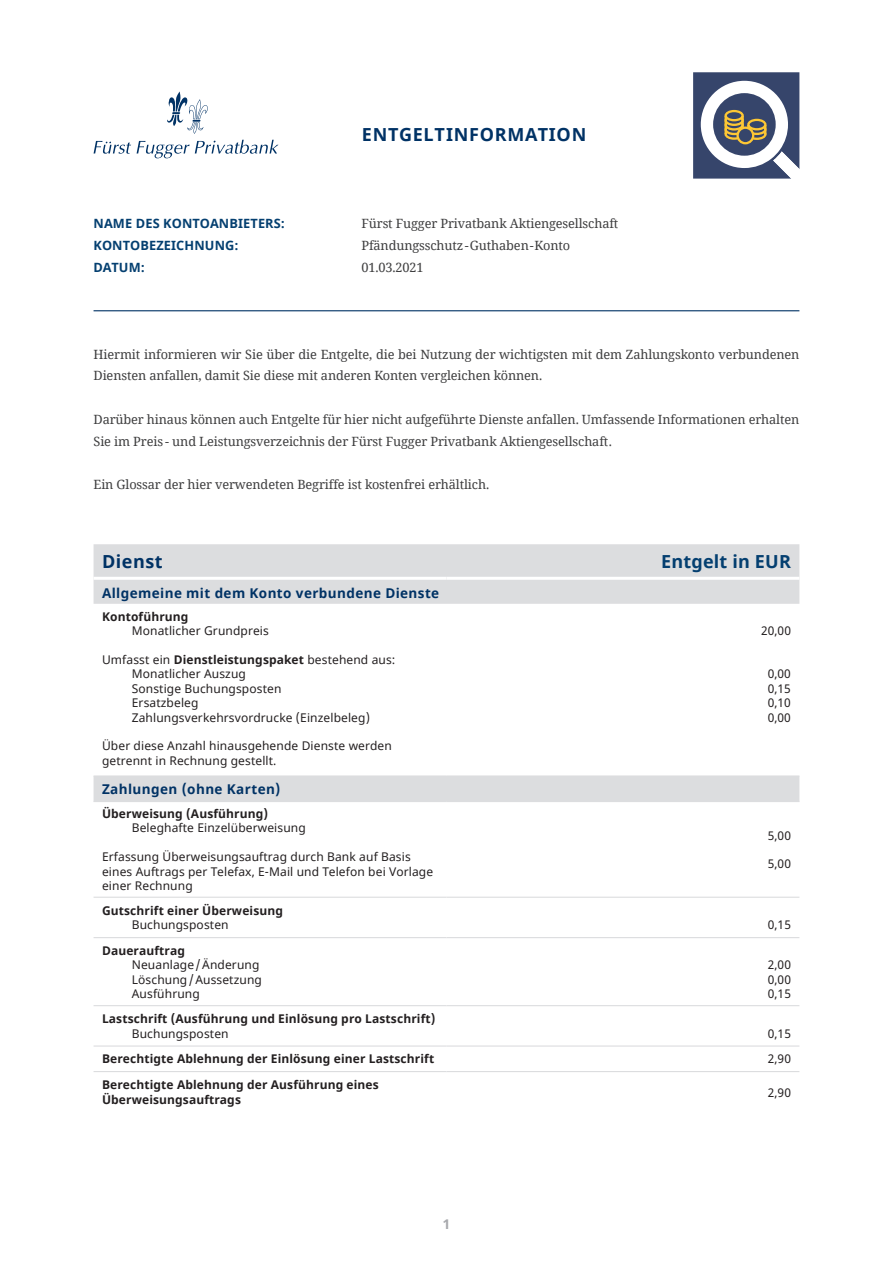
<style>
.page{position:relative;width:893px;height:1263px;background:#fff}
.page>*{position:absolute;margin:0;border:0;box-sizing:border-box;transform-origin:0 0}
.t1{font:700 18px "Noto Sans";letter-spacing:.04em;color:#003265}
.t2{font:700 18px "Noto Sans";letter-spacing:.01em;color:#043f70}
.t3{font:700 13.5px "Noto Sans";letter-spacing:.03em;color:#003265}
.t4{font:700 13.5px "Noto Sans";color:#a8a9ad}
.t5{font:12.75px/21.8px "Noto Serif";letter-spacing:-.01em;color:#3e3e3f}
.t6{font:700 12.75px "Noto Sans";letter-spacing:.01em;color:#043f70}
.t7{font:12px/14.4px "Noto Sans";letter-spacing:.01em;color:#231f20}
.t8{font:700 12px/14.4px "Noto Sans";letter-spacing:.01em;color:#231f20}
.s1{font-weight:700}
</style>
<div class="page">
<svg style="left:167px;top:92px;width:41px;height:42px"></svg>
<svg style="left:94px;top:141px;width:37px;height:13px"></svg>
<svg style="left:137px;top:140px;width:141px;height:18px"></svg>
<svg style="left:693px;top:72px;width:106px;height:107px"></svg>
<div style="left:736px;top:127px;width:18px;height:17px;border:2px solid #fdc734;border-radius:50%"></div>
<svg style="left:94px;top:544px;width:705px;height:257px"></svg>
<hr style="left:94px;top:775px;width:352px;height:1px;background:#dcdddf">
<hr style="left:446px;top:775px;width:353px;height:1px;background:#dcdddf">
<hr style="left:94px;top:801px;width:352px;height:1px;background:#dcdddf">
<hr style="left:446px;top:801px;width:353px;height:1px;background:#dcdddf">
<hr style="left:94px;top:897px;width:352px;height:1px;background:#dcdddf">
<hr style="left:446px;top:897px;width:353px;height:1px;background:#dcdddf">
<hr style="left:94px;top:937px;width:352px;height:1px;background:#dcdddf">
<hr style="left:446px;top:937px;width:353px;height:1px;background:#dcdddf">
<hr style="left:94px;top:1005px;width:352px;height:1px;background:#dcdddf">
<hr style="left:446px;top:1005px;width:353px;height:1px;background:#dcdddf">
<hr style="left:94px;top:1045px;width:352px;height:1px;background:#dcdddf">
<hr style="left:446px;top:1045px;width:353px;height:1px;background:#dcdddf">
<hr style="left:94px;top:1071px;width:352px;height:1px;background:#dcdddf">
<hr style="left:446px;top:1071px;width:353px;height:1px;background:#dcdddf">
<hr style="left:94px;top:577px;width:352px;height:3px;background:#fff">
<hr style="left:446px;top:577px;width:353px;height:3px;background:#fff">
<hr style="left:94px;top:310px;width:705px;height:1px;background:#003265">
<h1 class="t1" style="left:362px;top:122px;width:226px">Entgeltinformation</h1>
<p class="t6" style="left:94px;top:214px;width:193px">Name des Kontoanbieters:</p>
<p class="t5" style="left:361px;top:212px;width:258px">Fürst Fugger Privatbank Aktiengesellschaft</p>
<p class="t6" style="left:94px;top:236px;width:56px">Kontobeze</p>
<p class="t6" style="left:171px;top:236px;width:69px">ichnung:</p>
<p class="t5" style="left:361px;top:234px;width:210px">Pfändungsschutz-Guthaben-Konto</p>
<p class="t6" style="left:94px;top:258px;width:53px">Datu m:</p>
<p class="t5" style="left:361px;top:256px;width:64px">01.03.2021</p>
<p class="t5" style="left:94px;top:343px;width:707px">Hiermit informieren wir Sie über die Entgelte, die bei Nutzung der wichtigsten mit dem Zahlungskonto verbundenen<br>Diensten anfallen, damit Sie diese mit anderen Konten vergleichen können.</p>
<p class="t5" style="left:94px;top:408px;width:707px">Darüber hinaus können auch Entgelte für hier nicht aufgeführte Dienste anfallen. Umfassende Informationen erhalten<br>Sie im Preis - und Leistungsverzeichnis der Fürst Fugger Privatbank Aktiengesellschaft.</p>
<p class="t5" style="left:94px;top:473px;width:397px">Ein Glossar der hier verwendeten Begriffe ist kostenfrei erhältlich.</p>
<h1 class="t1" style="left:102px;top:548px;width:62px">Dienst</h1>
<h1 class="t2" style="left:661px;top:548px;width:130px">Entgelt in EUR</h1>
<p class="t3" style="left:102px;top:584px;width:339px">Allgemeine mit dem Konto verbundene Dienste</p>
<p class="t8" style="left:102px;top:610px;width:88px">Kontoführung</p>
<p class="t7" style="left:132px;top:624px;width:139px">Monatlicher Grundpreis</p>
<p class="t7" style="left:132px;top:653px;width:265px;text-indent:-30px">Umfasst ein <span class="s1">Dienstleistungspaket</span> bestehend aus:<br>Monatlicher Auszug<br>Sonstige Buchungsposten<br>Ersatzbeleg<br>Zahlungsverkehrsvordrucke (Einzelbeleg)</p>
<p class="t7" style="left:102px;top:739px;width:291px">Über diese Anzahl hinausgehende Dienste werden getrennt in Rechnung gestellt.</p>
<p class="t7" style="left:761px;top:624px;width:31px">20,00</p>
<p class="t7" style="left:768px;top:667px;width:25px;text-align:justify">0,00<br>0,15<br>0,10<br>0,00</p>
<p class="t3" style="left:102px;top:780px;width:180px">Zahlungen (ohne Karten)</p>
<p class="t8" style="left:102px;top:807px;width:168px">Überweisung (Ausführung)</p>
<p class="t7" style="left:132px;top:821px;width:176px">Beleghafte Einzelüberweisung</p>
<p class="t7" style="left:102px;top:850px;width:333px">Erfassung Überweisungsauftrag durch Bank auf Basis eines Auftrags per Telefax, E-Mail und Telefon bei Vorlage einer Rechnung</p>
<p class="t7" style="left:768px;top:828px;width:25px">5,00</p>
<p class="t7" style="left:768px;top:857px;width:25px">5,00</p>
<p class="t8" style="left:102px;top:903px;width:182px">Gutschrift einer Überweisung</p>
<p class="t7" style="left:132px;top:918px;width:98px">Buchungsposten</p>
<p class="t7" style="left:768px;top:918px;width:25px">0,15</p>
<p class="t8" style="left:102px;top:943px;width:84px">Dauerauftrag</p>
<p class="t7" style="left:132px;top:958px;width:132px">Neuanlage / Änderung<br>Löschung / Aussetzung<br>Ausführung</p>
<p class="t7" style="left:768px;top:958px;width:25px;text-align:justify">2,00<br>0,00<br>0,15</p>
<p class="t8" style="left:102px;top:1012px;width:335px">Lastschrift (Ausführung und Einlösung pro Lastschrift)</p>
<p class="t7" style="left:132px;top:1026px;width:98px">Buchungsposten</p>
<p class="t7" style="left:768px;top:1026px;width:25px">0,15</p>
<p class="t8" style="left:102px;top:1052px;width:334px">Berechtigte Ablehnung der Einlösung einer Lastschrift</p>
<p class="t7" style="left:768px;top:1052px;width:25px">2,90</p>
<p class="t8" style="left:102px;top:1078px;width:278px">Berechtigte Ablehnung der Ausführung eines<br>Überweisungsauftrags</p>
<p class="t7" style="left:768px;top:1085px;width:25px">2,90</p>
<p class="t4" style="left:443px;top:1215px;width:9px">1</p>
</div>
